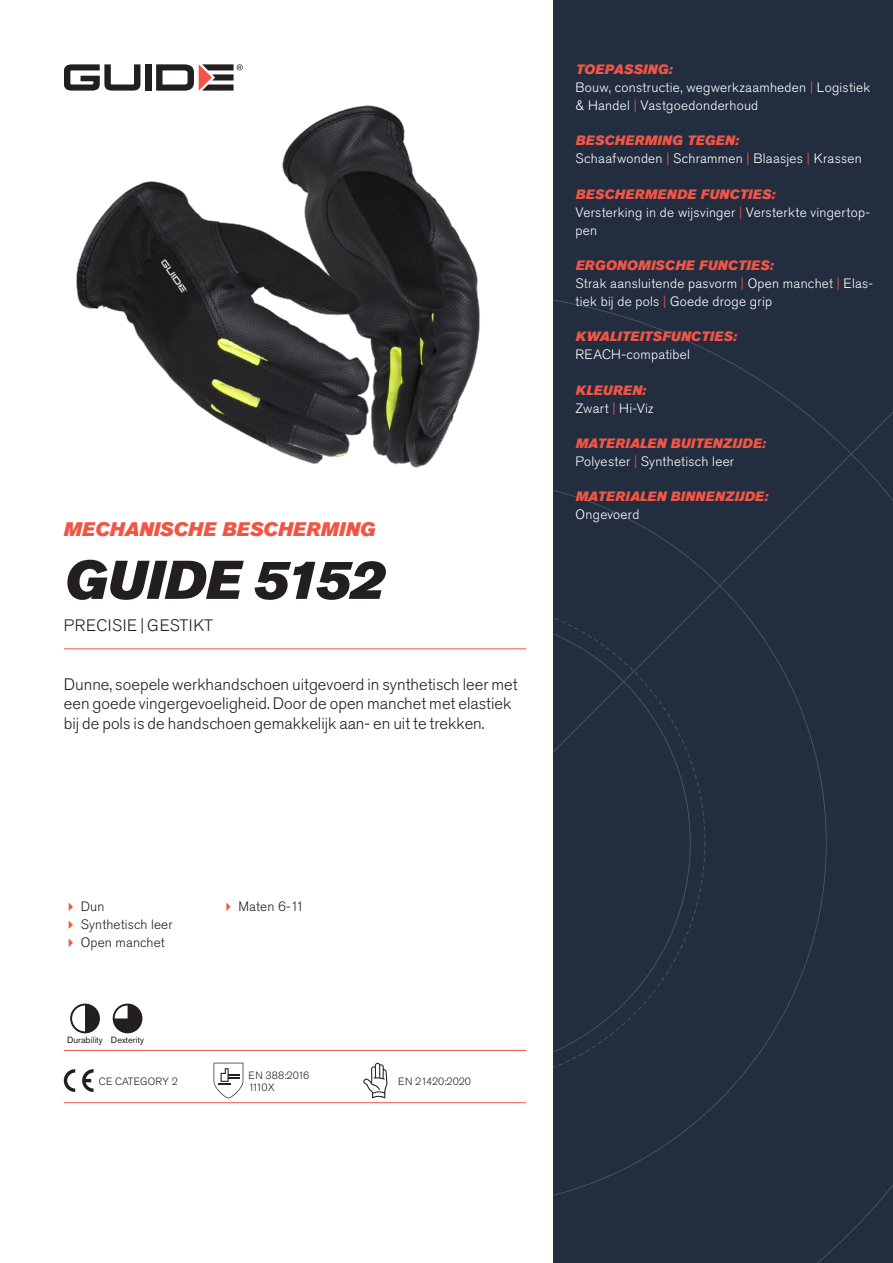
<style>
.page{position:relative;width:893px;height:1263px;background:#fff}
.page>*{position:absolute;margin:0;border:0;box-sizing:border-box;transform-origin:0 0}
.Rubrik{font:italic 54px "Akzidenz Grotesk Pro Super";color:#231f20}
.Överrubrik{font:italic 19.5px "Akzidenz Grotesk Pro Super";letter-spacing:.005em;color:#f05545}
.Ingress{font:300 16.5px/19.8px "Akzidenz Grotesk Pro";color:#231f20}
.Product_-_AltSegment{font:300 16.5px "Akzidenz Grotesk Pro";letter-spacing:.03em;color:#231f20}
.Produkt_-_Brödtext{font:300 13.5px/18px "Akzidenz Grotesk Pro";letter-spacing:.02em;color:#fff}
.Produkt_-_Namn{font:italic 13.5px "Akzidenz Grotesk Pro Super";letter-spacing:.015em;color:#f05545}
.t1{font:300 13.5px "Akzidenz Grotesk Pro";letter-spacing:.01em;color:#231f20}
.t2{font:300 10.5px "Akzidenz Grotesk Pro";color:#231f20}
.Produkt_-_Egenskaper{font:9px "Akzidenz Grotesk Pro";color:#231f20}
.s1{color:#f05545}
</style>
<div class="page">
<div style="left:145px;top:64px;width:7px;height:27px;background:#231f20"></div>
<svg style="left:156px;top:64px;width:87px;height:27px"></svg>
<svg style="left:64px;top:64px;width:76px;height:27px"></svg>
<div style="left:553px;top:0;width:340px;height:1263px;background:#222d3f"></div>
<svg style="left:553px;top:300px;width:340px;height:963px"></svg>
<hr style="left:64px;top:1050px;width:462px;height:1px;background:#f05545">
<hr style="left:64px;top:1102px;width:462px;height:1px;background:#f05545">
<svg style="left:70px;top:1003px;width:30px;height:30px"></svg>
<svg style="left:113px;top:1003px;width:29px;height:30px"></svg>
<svg style="left:64px;top:1069px;width:11px;height:23px"></svg>
<svg style="left:82px;top:1069px;width:12px;height:23px"></svg>
<svg style="left:214px;top:1063px;width:29px;height:35px"></svg>
<svg style="left:363px;top:1063px;width:24px;height:35px"></svg>
<img style="left:76px;top:105px;width:404px;height:363px">
<hr style="left:64px;top:648px;width:462px;height:1px;background:#f05545">
<p class="Överrubrik" style="left:64px;top:517px;width:313px">MECHANISCHE BESCHERMING</p>
<p class="Rubrik" style="left:64px;top:545px;width:322px">GUIDE 5152</p>
<p class="Product_-_AltSegment" style="left:64px;top:615px;width:151px">PRECISIE | GESTIKT</p>
<p class="Ingress" style="left:64px;top:674px;width:455px">Dunne, soepele werkhandschoen uitgevoerd in synthetisch leer met een goede vingergevoeligheid. Door de open manchet met elastiek bij de pols is de handschoen gemakkelijk aan- en uit te trekken.</p>
<p class="Produkt_-_Namn" style="left:576px;top:60px;width:98px">TOEPASSING:</p>
<p class="Produkt_-_Brödtext" style="left:576px;top:78px;width:296px">Bouw, constructie, wegwerkzaamheden <span class="s1">|</span> Logistiek &amp; Handel <span class="s1">|</span> Vastgoedonderhoud</p>
<p class="Produkt_-_Namn" style="left:576px;top:132px;width:165px">BESCHERMING TEGEN:</p>
<p class="Produkt_-_Brödtext" style="left:576px;top:150px;width:288px">Schaafwonden <span class="s1">|</span> Schrammen <span class="s1">|</span> Blaasjes <span class="s1">|</span> Krassen</p>
<p class="Produkt_-_Namn" style="left:576px;top:185px;width:201px">BESCHERMENDE FUNCTIES:</p>
<p class="Produkt_-_Brödtext" style="left:576px;top:203px;width:296px">Versterking in de wijsvinger <span class="s1">|</span> Versterkte vingertop&shy;pen</p>
<p class="Produkt_-_Namn" style="left:576px;top:256px;width:199px">ERGONOMISCHE FUNCTIES:</p>
<p class="Produkt_-_Brödtext" style="left:576px;top:274px;width:299px">Strak aansluitende pasvorm <span class="s1">|</span> Open manchet <span class="s1">|</span> Elas&shy;tiek bij de pols <span class="s1">|</span> Goede droge grip</p>
<p class="Produkt_-_Namn" style="left:576px;top:328px;width:163px">KWALITEITSFUNCTIES:</p>
<p class="Produkt_-_Brödtext" style="left:576px;top:346px;width:116px">REACH-compatibel</p>
<p class="Produkt_-_Namn" style="left:576px;top:381px;width:72px">KLEUREN:</p>
<p class="Produkt_-_Brödtext" style="left:576px;top:399px;width:79px">Zwart <span class="s1">|</span> Hi-Viz</p>
<p class="Produkt_-_Namn" style="left:576px;top:434px;width:192px">MATERIALEN BUITENZIJDE:</p>
<p class="Produkt_-_Brödtext" style="left:576px;top:452px;width:160px">Polyester <span class="s1">|</span> Synthetisch leer</p>
<p class="Produkt_-_Namn" style="left:576px;top:488px;width:194px">MATERIALEN BINNENZIJDE:</p>
<p class="Produkt_-_Brödtext" style="left:576px;top:506px;width:65px">Ongevoerd</p>
<p class="t1" style="left:81px;top:898px;width:25px">Dun</p>
<p class="t1" style="left:81px;top:916px;width:93px">Synthetisch leer</p>
<p class="t1" style="left:81px;top:934px;width:86px">Open manchet</p>
<p class="Produkt_-_Egenskaper" style="left:67px;top:1034px;width:37px">Durability</p>
<p class="Produkt_-_Egenskaper" style="left:111px;top:1034px;width:35px">Dexterity</p>
<p class="t2" style="left:99px;top:1074px;width:81px">CE CATEGORY 2</p>
<p class="t1" style="left:238px;top:898px;width:67px">Maten 6-11</p>
<p class="t2" style="left:248px;top:1068px;width:62px">EN 388:2016</p>
<p class="t2" style="left:248px;top:1080px;width:28px">1110X</p>
<p class="t2" style="left:398px;top:1074px;width:74px">EN 21420:2020</p>
</div>
